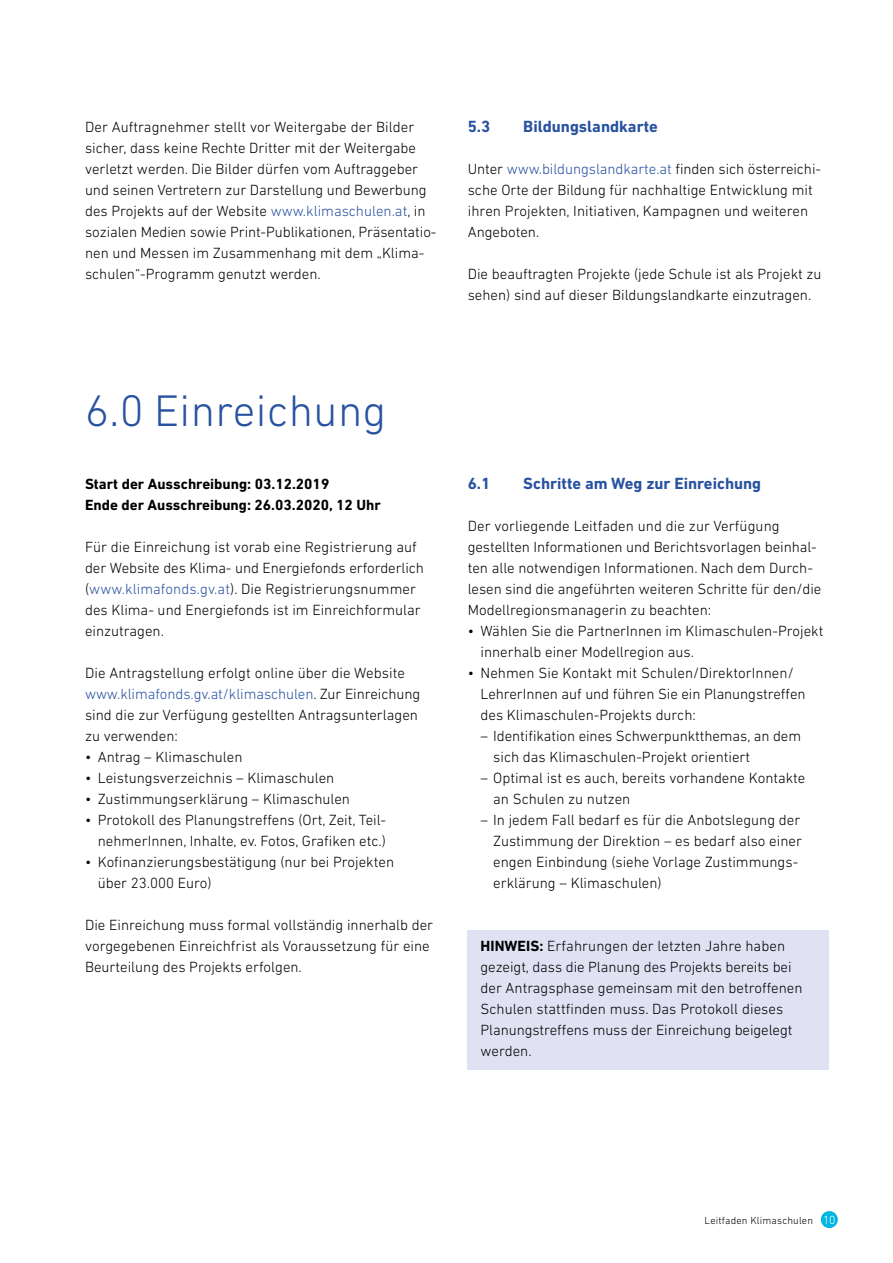
<style>
.page{position:relative;width:893px;height:1263px;background:#fff}
.page>*{position:absolute;margin:0;border:0;box-sizing:border-box;transform-origin:0 0}
._1__Headline{font:300 45px "DIN Next LT Pro";letter-spacing:.01em;color:#2852a0}
._2__Headline{font:700 16.5px "DIN Next LT Pro";color:#2852a0}
.Fließtext{font:300 15px/21px "DIN Next LT Pro";color:#000}
.Fließtext_ohne_Absta{font:300 15px/21px "DIN Next LT Pro";color:#000}
.Box{font:300 15px/21px "DIN Next LT Pro";color:#000}
.Fließtext-2{font:700 15px/21px "DIN Next LT Pro";color:#000}
.t1{font:300 10.5px "DIN Next LT Pro";letter-spacing:.015em;color:#000}
.s1{color:#2852a0}
.s2{font-weight:700}
.s3{font-size:12px;color:#fff}
</style>
<div class="page">
<div style="left:821px;top:1211px;width:17px;height:17px;background:#00b5e2;border-radius:50%"></div>
<div style="left:468px;top:930px;width:361px;height:139px;background:#e0e2f3"></div>
<p class="Fließtext" style="left:85px;top:116px;width:353px">Der Auftragnehmer stellt vor Weitergabe der Bilder sicher, dass keine Rechte Dritter mit der Weitergabe verletzt werden. Die Bilder dürfen vom Auftraggeber und seinen Vertretern zur Darstellung und Bewerbung des Projekts auf der Website <span class="s1">www.klimaschulen.at</span>, in sozialen Medien sowie Print-Publikationen, Präsentatio&shy;nen und Messen im Zusammenhang mit dem „Klima&shy;schulen“-Programm genutzt werden.</p>
<h2 class="_2__Headline" style="left:468px;top:117px;width:24px">5.3</h2>
<h2 class="_2__Headline" style="left:523px;top:117px;width:136px">Bildungslandkarte</h2>
<p class="Fließtext" style="left:468px;top:158px;width:355px">Unter <span class="s1">www.bildungslandkarte.at</span> finden sich österreichi&shy;sche Orte der Bildung für nachhaltige Entwicklung mit ihren Projekten, Initiativen, Kampagnen und weiteren Angeboten.</p>
<p class="Fließtext" style="left:468px;top:263px;width:355px">Die beauftragten Projekte (jede Schule ist als Projekt zu sehen) sind auf dieser Bildungslandkarte einzutragen.</p>
<h1 class="_1__Headline" style="left:85px;top:385px;width:303px">6.0 Einreichung</h1>
<p class="Fließtext-2" style="left:85px;top:473px;width:297px">Start der Ausschreibung: 03.12.2019<br>Ende der Ausschreibung: 26.03.2020, 12 Uhr</p>
<p class="Fließtext" style="left:85px;top:536px;width:340px">Für die Einreichung ist vorab eine Registrierung auf der Website des Klima- und Energiefonds erforderlich (<span class="s1">www.klimafonds.gv.at</span>). Die Registrierungsnummer des Klima- und Energiefonds ist im Einreichformular einzutragen.</p>
<p class="Fließtext_ohne_Absta" style="left:85px;top:662px;width:337px">Die Antragstellung erfolgt online über die Website <span class="s1">www.klimafonds.gv.at/klimaschulen</span>. Zur Einreichung sind die zur Verfügung gestellten Antragsunterlagen zu verwenden:</p>
<p class="Fließtext" style="left:85px;top:746px;width:159px">• Antrag – Klimaschulen</p>
<p class="Fließtext" style="left:85px;top:767px;width:251px">• Leistungsverzeichnis – Klimaschulen</p>
<p class="Fließtext" style="left:85px;top:788px;width:266px">• Zustimmungserklärung – Klimaschulen</p>
<p class="Fließtext" style="left:85px;top:809px;width:302px;text-align:right">• Protokoll des Planungstreffens (Ort, Zeit, Teil&shy;nehmerInnen, Inhalte, ev. Fotos, Grafiken etc.)</p>
<p class="Fließtext" style="left:98px;top:851px;width:298px;text-indent:-13px">• Kofinanzierungsbestätigung (nur bei Projekten über 23.000 Euro)</p>
<p class="Fließtext" style="left:85px;top:914px;width:350px">Die Einreichung muss formal vollständig innerhalb der vorgegebenen Einreichfrist als Voraussetzung für eine<br>Beurteilung des Projekts erfolgen.</p>
<h2 class="_2__Headline" style="left:468px;top:474px;width:24px">6.1</h2>
<h2 class="_2__Headline" style="left:523px;top:474px;width:239px">Schritte am Weg zur Einreichung</h2>
<p class="Fließtext_ohne_Absta" style="left:468px;top:515px;width:355px">Der vorliegende Leitfaden und die zur Verfügung gestellten Informationen und Berichtsvorlagen beinhal&shy;ten alle notwendigen Informationen. Nach dem Durch&shy;lesen sind die angeführten weiteren Schritte für den/die Modellregionsmanagerin zu beachten:</p>
<p class="Fließtext" style="left:480px;top:620px;width:344px;text-indent:-13px">• Wählen Sie die PartnerInnen im Klimaschulen-Projekt innerhalb einer Modellregion aus.</p>
<p class="Fließtext" style="left:480px;top:662px;width:327px;text-indent:-13px">• Nehmen Sie Kontakt mit Schulen/DirektorInnen/<br>LehrerInnen auf und führen Sie ein Planungstreffen des Klimaschulen-Projekts durch:</p>
<p class="Fließtext" style="left:493px;top:725px;width:309px;text-indent:-13px">– Identifikation eines Schwerpunktthemas, an dem sich das Klimaschulen-Projekt orientiert</p>
<p class="Fließtext" style="left:493px;top:767px;width:314px;text-indent:-13px">– Optimal ist es auch, bereits vorhandene Kontakte an Schulen zu nutzen</p>
<p class="Fließtext" style="left:493px;top:809px;width:310px;text-indent:-13px">– In jedem Fall bedarf es für die Anbotslegung der Zustimmung der Direktion – es bedarf also einer engen Einbindung (siehe Vorlage Zustimmungs&shy;erklärung – Klimaschulen)</p>
<p class="Box" style="left:480px;top:935px;width:324px"><span class="s2">HINWEIS:</span> Erfahrungen der letzten Jahre haben gezeigt, dass die Planung des Projekts bereits bei der Antragsphase gemeinsam mit den betroffenen Schulen stattfinden muss. Das Protokoll dieses Planungstreffens muss der Einreichung beigelegt werden.</p>
<p class="t1" style="left:705px;top:1214px;width:132px">Leitfaden Klimaschulen <span class="s3">10</span></p>
</div>
